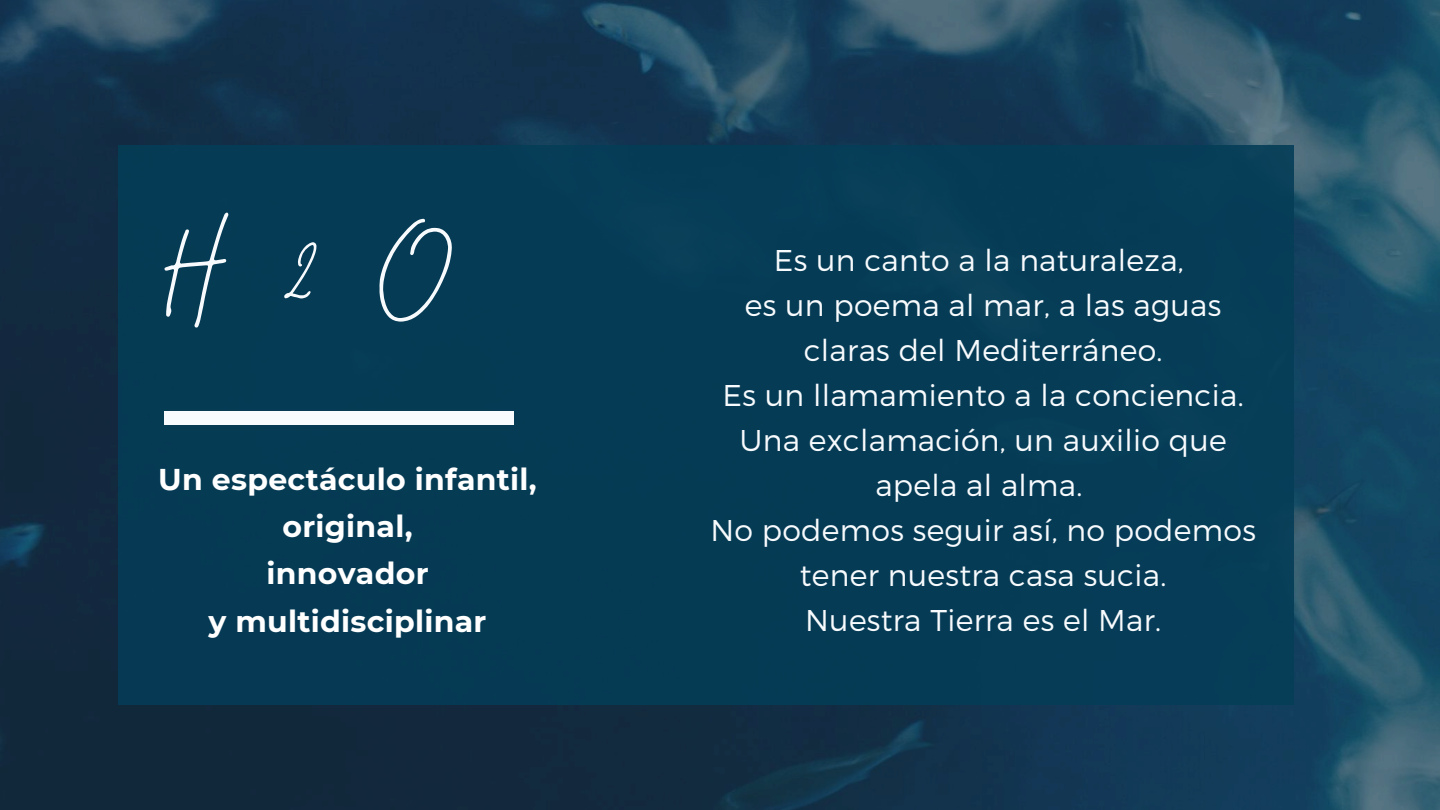
<style>
.page{position:relative;width:1440px;height:810px;background:#fff}
.page>*{position:absolute;margin:0;border:0;box-sizing:border-box;transform-origin:0 0}
.t1{font:144px "Moon Time";color:#f8fbfd}
.t2{font:300 30px/45px "Montserrat";letter-spacing:.01em;color:#f8fbfd;text-align:center}
.t3{font:700 30px/47.2px "Montserrat";letter-spacing:.01em;color:#fff;text-align:center}
</style>
<div class="page">
<img style="left:0;top:0;width:1440px;height:810px">
<div style="left:118px;top:145px;width:1175px;height:559px;background:#053d57"></div>
<div style="left:165px;top:411px;width:349px;height:13px;background:#f8fbfd"></div>
<h1 class="t1" style="left:165px;top:184px;width:292px">H2O</h1>
<p class="t3" style="left:158px;top:456px;width:380px">Un espectáculo infantil, original,<br>innovador<br>y multidisciplinar</p>
<p class="t2" style="left:710px;top:236px;width:547px">Es un canto a la naturaleza,<br>es un poema al mar, a las aguas claras del Mediterráneo.<br>Es un llamamiento a la conciencia.<br>Una exclamación, un auxilio que apela al alma.<br>No podemos seguir así, no podemos tener nuestra casa sucia.<br>Nuestra Tierra es el Mar.</p>
</div>
